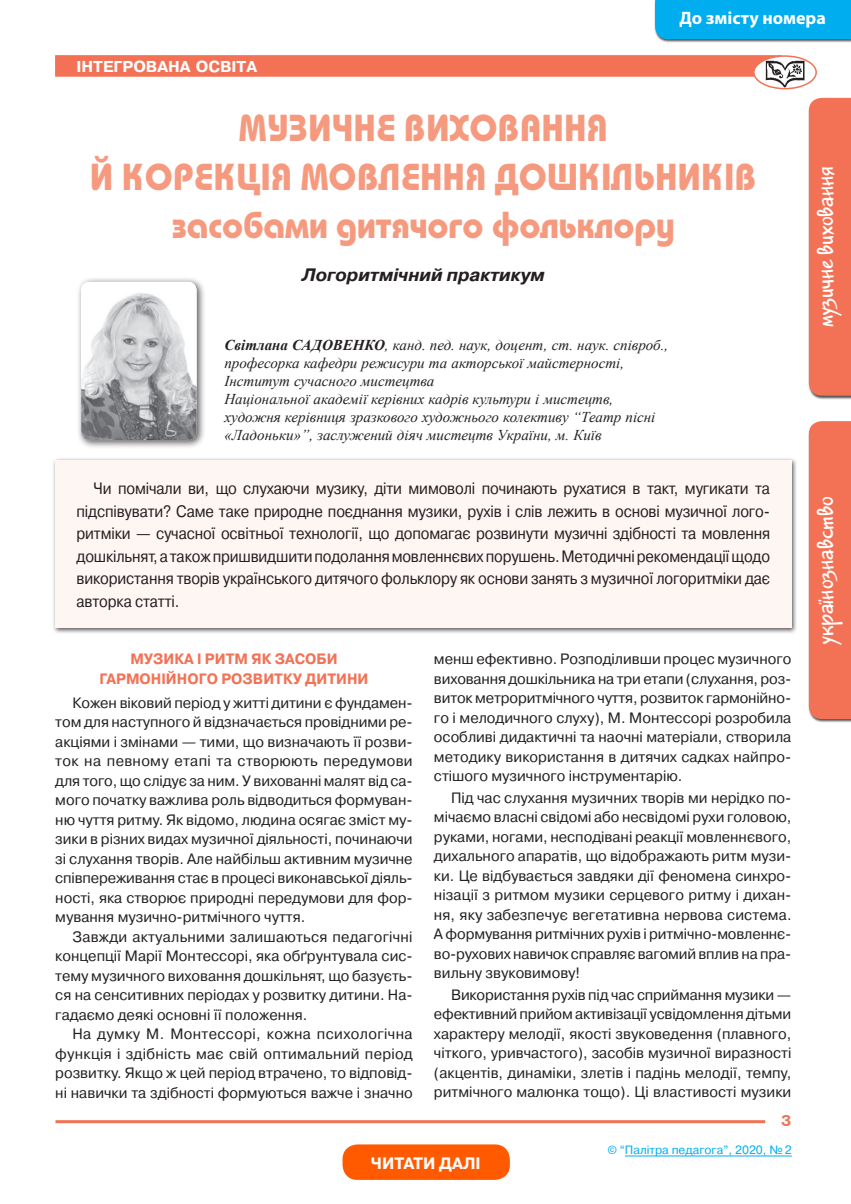
<style>
.page{position:relative;width:851px;height:1204px;background:#fff}
.page>*{position:absolute;margin:0;border:0;box-sizing:border-box;transform-origin:0 0}
.Head{font:700 37.5px/48.8px "Bauhaus C";color:#f69a7f;text-align:center;scale:.95 1}
.t1{font:700 21px "Jakob C";color:#fff}
.Head_sub{font:italic 700 18px "Pragmatica C";color:#231f20}
.t2{font:700 18px "Myriad Pro";color:#fff}
.Врез{font:16.5px/22.5px "Pragmatica C";letter-spacing:-.01em;color:#231f20;text-align:justify;scale:.9 1}
.t3{font:700 16.5px "Pragmatica C";color:#fff}
.Body{font:15px/19.5px "Pragmatica C";color:#231f20;text-align:justify}
.Writer{font:italic 15px/18px "Times New Roman";color:#231f20}
.Главки{font:700 15px/19.5px "Pragmatica C";color:#f37256;text-align:center;scale:.95 1}
.Rubr{font:700 15px "Ukrainian Pragmatica";color:#fff}
.t4{font:700 15px "Ukrainian Pragmatica";color:#f37256}
.t5{font:12px "Pragmatica C";color:#00aeef}
.s1{font-weight:700}
</style>
<div class="page">
<hr style="left:55px;top:1120px;width:710px;height:3px;background:#f37256">
<div style="left:55px;top:55px;width:726px;height:22px;background:#f37256;border:1px solid #f37256"></div>
<svg style="left:753px;top:56px;width:63px;height:33px"></svg>
<div style="left:753px;top:55px;width:63px;height:34px;border:2px solid #f37256;border-radius:50%"></div>
<div style="left:52px;top:457px;width:745px;height:177px;background:#231f20;opacity:.75"></div>
<div style="left:55px;top:460px;width:736px;height:168px;background:#fef6f3"></div>
<div style="left:76px;top:276px;width:130px;height:173px;background:#231f20;opacity:.75"></div>
<img style="left:81px;top:282px;width:115px;height:158px">
<div style="left:807px;top:98px;width:43px;height:301px;background:#231f20;opacity:.75"></div>
<svg style="left:808px;top:98px;width:42px;height:297px"></svg>
<div style="left:807px;top:421px;width:43px;height:301px;background:#231f20;opacity:.75"></div>
<svg style="left:808px;top:421px;width:42px;height:298px"></svg>
<img style="left:764px;top:59px;width:40px;height:29px">
<div style="left:654px;top:0;width:196px;height:43px;background:#231f20;opacity:.75"></div>
<div style="left:655px;top:0;width:195px;height:39px;background:#00aeef"></div>
<hr style="left:624px;top:1155px;width:167px;height:1px;background:#00aeef">
<div style="left:342px;top:1144px;width:168px;height:35px;background:#ff5a00;border-radius:15px"></div>
<p class="Rubr" style="left:77px;top:58px;width:182px">ІНТЕГРОВАНА ОСВІТА</p>
<p class="t2" style="left:679px;top:6px;width:148px">До змісту номера</p>
<p class="Head" style="left:90px;top:104px;width:703px">МУЗИЧНЕ ВИХОВАННЯ<br>Й КОРЕКЦІЯ МОВЛЕННЯ ДОШКІЛЬНИКІВ засобами дитячого фольклору</p>
<p class="Head_sub" style="left:302px;top:264px;width:244px">Логоритмічний практикум</p>
<p class="Writer" style="left:224px;top:335px;width:445px"><span class="s1">Світлана САДОВЕНКО</span>, канд. пед. наук, доцент, ст. наук. співроб.,</p>
<p class="Writer" style="left:224px;top:353px;width:401px">професорка кафедри режисури та акторської майстерності,</p>
<p class="Writer" style="left:224px;top:371px;width:211px">Інститут сучасного мистецтва</p>
<p class="Writer" style="left:224px;top:389px;width:390px">Національної академії керівних кадрів культури і мистецтв,</p>
<p class="Writer" style="left:224px;top:407px;width:432px">художня керівниця зразкового художнього колективу “Театр пісні «Ладоньки»”, заслужений діяч мистецтв України, м. Київ</p>
<p class="Врез" style="left:77px;top:477px;width:772px;text-indent:17px">Чи помічали ви, що слухаючи музику, діти мимоволі починають рухатися в такт, мугикати та підспівувати? Саме таке природне поєднання музики, рухів і слів лежить в основі музичної лого&shy;ритміки — сучасної освітньої технології, що допомагає розвинути музичні здібності та мовлення дошкільнят, а також пришвидшити подолання мовленнєвих порушень. Методичні рекомендації щодо використання творів українського дитячого фольклору як основи занять з музичної логоритміки дає авторка статті.</p>
<p class="Главки" style="left:99px;top:649px;width:284px">МУЗИКА І РИТМ ЯК ЗАСОБИ<br>ГАРМОНІЙНОГО РОЗВИТКУ ДИТИНИ</p>
<p class="Body" style="left:55px;top:692px;width:359px;text-indent:17px">Кожен віковий період у житті дитини є фундамен&shy;том для наступного й відзначається провідними ре&shy;акціями і змінами — тими, що визначають її розви&shy;ток на певному етапі та створюють передумови для того, що слідує за ним. У вихованні малят від са&shy;мого початку важлива роль відводиться формуван&shy;ню чуття ритму. Як відомо, людина осягає зміст му&shy;зики в різних видах музичної діяльності, починаючи зі слухання творів. Але найбільш активним музичне співпереживання стає в процесі виконавської діяль&shy;ності, яка створює природні передумови для фор&shy;мування музично-ритмічного чуття.</p>
<p class="Body" style="left:55px;top:926px;width:359px;text-indent:17px">Завжди актуальними залишаються педагогічні концепції Марії Монтессорі, яка обґрунтувала сис&shy;тему музичного виховання дошкільнят, що базуєть&shy;ся на сенситивних періодах у розвитку дитини. На&shy;гадаємо деякі основні її положення.</p>
<p class="Body" style="left:55px;top:1024px;width:359px;text-indent:17px">На думку М. Монтессорі, кожна психологічна функція і здібність має свій оптимальний період розвитку. Якщо ж цей період втрачено, то відповід&shy;ні навички та здібності формуються важче і значно</p>
<p class="Body" style="left:434px;top:649px;width:359px">менш ефективно. Розподіливши процес музичного виховання дошкільника на три етапи (слухання, роз&shy;виток метроритмічного чуття, розвиток гармонійно&shy;го і мелодичного слуху), М. Монтессорі розробила особливі дидактичні та наочні матеріали, створила методику використання в дитячих садках найпро&shy;стішого музичного інструментарію.</p>
<p class="Body" style="left:434px;top:787px;width:359px;text-indent:17px">Під час слухання музичних творів ми нерідко по&shy;мічаємо власні свідомі або несвідомі рухи головою, руками, ногами, несподівані реакції мовленнєвого, дихального апаратів, що відображають ритм музи&shy;ки. Це відбувається завдяки дії феномена синхро&shy;нізації з ритмом музики серцевого ритму і дихан&shy;ня, яку забезпечує вегетативна нервова система.<br>А формування ритмічних рухів і ритмічно-мовленнє&shy;во-рухових навичок справляє вагомий вплив на пра&shy;вильну звуковимову!</p>
<p class="Body" style="left:434px;top:984px;width:359px;text-indent:17px">Використання рухів під час сприймання музики — ефективний прийом активізації усвідомлення дітьми характеру мелодії, якості звуковедення (плавного, чіткого, уривчастого), засобів музичної виразності (акцентів, динаміки, злетів і падінь мелодії, темпу, ритмічного малюнка тощо). Ці властивості музики</p>
<p class="t4" style="left:781px;top:1112px;width:12px">3</p>
<p class="t3" style="left:371px;top:1153px;width:111px">ЧИТАТИ ДАЛІ</p>
<p class="t5" style="left:607px;top:1142px;width:186px">© “Палітра педагога”, 2020, № 2</p>
<p class="t1" style="left:809px;top:327px;width:162px;rotate:-90deg">музичне виховання</p>
<p class="t1" style="left:809px;top:643px;width:149px;rotate:-90deg">українознавство</p>
</div>
